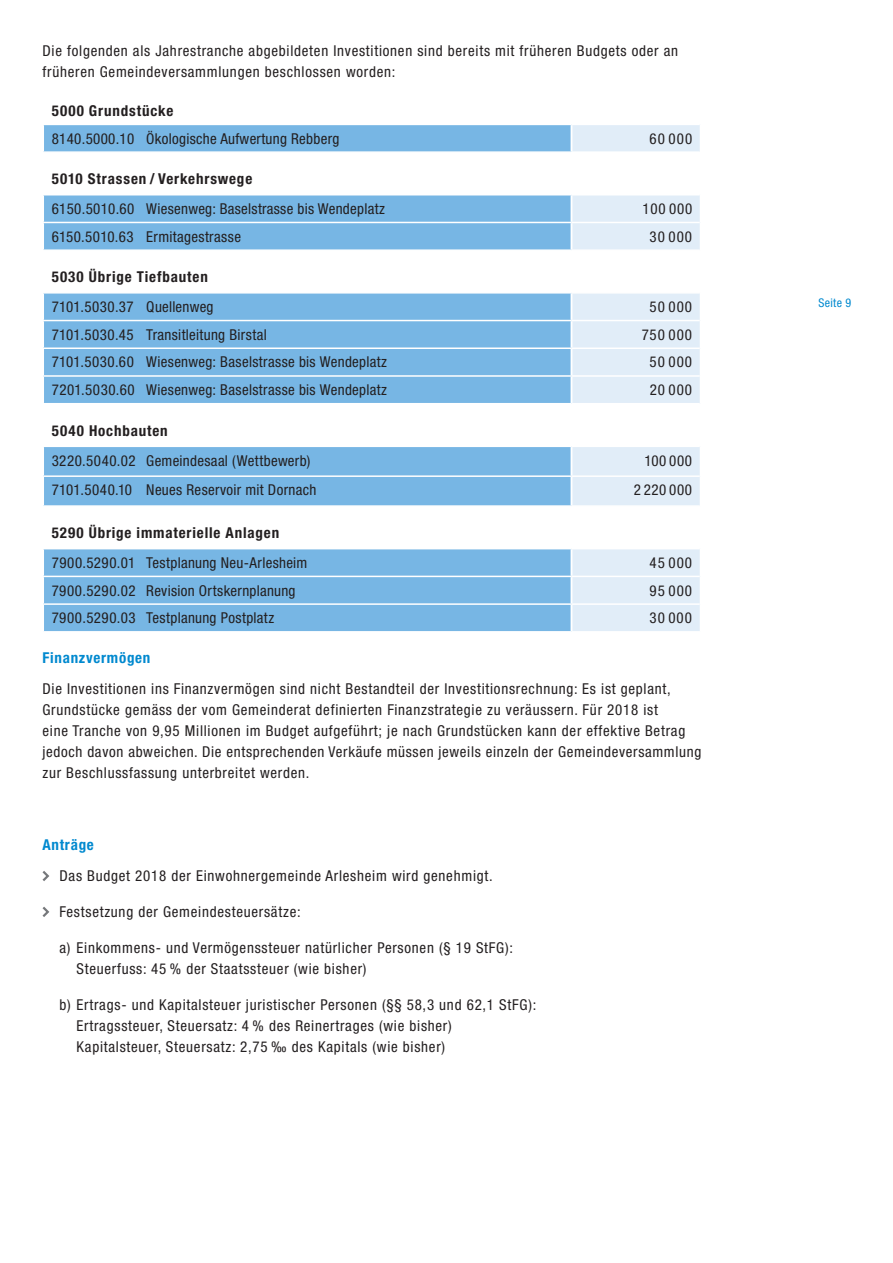
<style>
.page{position:relative;width:893px;height:1263px;background:#fff}
.page>*{position:absolute;margin:0;border:0;box-sizing:border-box;transform-origin:0 0}
.t1{font:condensed 15px/21px "Helvetica Neue LT Std";letter-spacing:.05em;color:#231f20}
.t2{font:condensed 15px "Helvetica Neue LT Std";letter-spacing:.02em;color:#231f20}
.t3{font:condensed 15px "Helvetica Neue LT Std";letter-spacing:.025em;color:#231f20}
.t4{font:700 condensed 15px "Helvetica Neue LT Std";letter-spacing:.055em;color:#231f20}
.t5{font:700 condensed 15px "Helvetica Neue LT Std";letter-spacing:.05em;color:#0089cf}
.t6{font:condensed 12px "Helvetica Neue LT Std";letter-spacing:.03em;color:#0089cf}
</style>
<div class="page">
<svg style="left:44px;top:125px;width:527px;height:506px;fill:#77b6e4"></svg>
<svg style="left:572px;top:125px;width:128px;height:506px;fill:#e1edf8"></svg>
<div style="left:571px;top:152px;width:130px;height:13px;background:#fff"></div>
<hr style="left:43px;top:151px;width:528px;height:2px;background:#fff">
<hr style="left:571px;top:151px;width:129px;height:2px;background:#fff">
<hr style="left:43px;top:164px;width:528px;height:2px;background:#fff">
<hr style="left:571px;top:164px;width:129px;height:2px;background:#fff">
<hr style="left:43px;top:194px;width:528px;height:1px;background:#fff">
<hr style="left:571px;top:194px;width:129px;height:1px;background:#fff">
<hr style="left:43px;top:222px;width:528px;height:1px;background:#fff">
<hr style="left:571px;top:222px;width:129px;height:1px;background:#fff">
<hr style="left:43px;top:249px;width:528px;height:2px;background:#fff">
<hr style="left:571px;top:249px;width:129px;height:2px;background:#fff">
<hr style="left:43px;top:262px;width:528px;height:2px;background:#fff">
<hr style="left:571px;top:262px;width:129px;height:2px;background:#fff">
<hr style="left:43px;top:292px;width:528px;height:2px;background:#fff">
<hr style="left:571px;top:292px;width:129px;height:2px;background:#fff">
<hr style="left:43px;top:320px;width:528px;height:1px;background:#fff">
<hr style="left:571px;top:320px;width:129px;height:1px;background:#fff">
<hr style="left:43px;top:347px;width:528px;height:2px;background:#fff">
<hr style="left:571px;top:347px;width:129px;height:2px;background:#fff">
<hr style="left:43px;top:375px;width:528px;height:2px;background:#fff">
<hr style="left:571px;top:375px;width:129px;height:2px;background:#fff">
<hr style="left:43px;top:403px;width:528px;height:1px;background:#fff">
<hr style="left:571px;top:403px;width:129px;height:1px;background:#fff">
<hr style="left:43px;top:416px;width:528px;height:1px;background:#fff">
<hr style="left:571px;top:416px;width:129px;height:1px;background:#fff">
<hr style="left:43px;top:446px;width:528px;height:1px;background:#fff">
<hr style="left:571px;top:446px;width:129px;height:1px;background:#fff">
<hr style="left:43px;top:475px;width:528px;height:2px;background:#fff">
<hr style="left:571px;top:475px;width:129px;height:2px;background:#fff">
<hr style="left:43px;top:505px;width:528px;height:2px;background:#fff">
<hr style="left:571px;top:505px;width:129px;height:2px;background:#fff">
<hr style="left:43px;top:518px;width:528px;height:1px;background:#fff">
<hr style="left:571px;top:518px;width:129px;height:1px;background:#fff">
<hr style="left:43px;top:548px;width:528px;height:1px;background:#fff">
<hr style="left:571px;top:548px;width:129px;height:1px;background:#fff">
<hr style="left:43px;top:576px;width:528px;height:1px;background:#fff">
<hr style="left:571px;top:576px;width:129px;height:1px;background:#fff">
<hr style="left:43px;top:603px;width:528px;height:2px;background:#fff">
<svg style="left:43px;top:125px;width:1px;height:480px"></svg>
<hr style="left:571px;top:603px;width:129px;height:2px;background:#fff">
<svg style="left:42px;top:871px;width:8px;height:10px"></svg>
<svg style="left:42px;top:906px;width:8px;height:11px"></svg>
<p class="t1" style="left:43px;top:40px;width:637px">Die folgenden als Jahrestranche abgebildeten Investitionen sind bereits mit früheren Budgets oder an früheren Gemeindeversammlungen beschlossen worden:</p>
<p class="t4" style="left:52px;top:101px;width:123px">5000 Grundstücke</p>
<p class="t2" style="left:52px;top:130px;width:289px">8140.5000.10 Ökologische Aufwertung Rebberg</p>
<p class="t1" style="left:650px;top:128px;width:44px">60 000</p>
<p class="t4" style="left:52px;top:170px;width:202px">5010 Strassen / Verkehrswege</p>
<p class="t2" style="left:52px;top:200px;width:335px">6150.5010.60 Wiesenweg: Baselstrasse bis Wendeplatz</p>
<p class="t1" style="left:643px;top:198px;width:51px">100 000</p>
<p class="t3" style="left:52px;top:228px;width:191px">6150.5010.63 Ermitagestrasse</p>
<p class="t1" style="left:650px;top:226px;width:44px">30 000</p>
<p class="t4" style="left:52px;top:268px;width:158px">5030 Übrige Tiefbauten</p>
<p class="t2" style="left:52px;top:298px;width:163px">7101.5030.37 Quellenweg</p>
<p class="t1" style="left:650px;top:296px;width:44px">50 000</p>
<p class="t3" style="left:52px;top:326px;width:217px">7101.5030.45 Transitleitung Birstal</p>
<p class="t1" style="left:642px;top:324px;width:52px">750 000</p>
<p class="t2" style="left:52px;top:353px;width:337px">7101.5030.60 Wiesenweg: Baselstrasse bis Wendeplatz</p>
<p class="t1" style="left:650px;top:352px;width:44px">50 000</p>
<p class="t3" style="left:52px;top:381px;width:337px">7201.5030.60 Wiesenweg: Baselstrasse bis Wendeplatz</p>
<p class="t1" style="left:650px;top:379px;width:44px">20 000</p>
<p class="t4" style="left:52px;top:421px;width:117px">5040 Hochbauten</p>
<p class="t3" style="left:52px;top:452px;width:260px">3220.5040.02 Gemeindesaal (Wettbewerb)</p>
<p class="t1" style="left:644px;top:450px;width:49px">100 000</p>
<p class="t2" style="left:52px;top:481px;width:266px">7101.5040.10 Neues Reservoir mit Dornach</p>
<p class="t1" style="left:634px;top:479px;width:60px">2 220 000</p>
<p class="t4" style="left:52px;top:524px;width:229px">5290 Übrige immaterielle Anlagen</p>
<p class="t2" style="left:52px;top:554px;width:257px">7900.5290.01 Testplanung Neu-Arlesheim</p>
<p class="t1" style="left:649px;top:552px;width:44px">45 000</p>
<p class="t2" style="left:52px;top:582px;width:245px">7900.5290.02 Revision Ortskernplanung</p>
<p class="t1" style="left:650px;top:580px;width:44px">95 000</p>
<p class="t3" style="left:52px;top:609px;width:224px">7900.5290.03 Testplanung Postplatz</p>
<p class="t1" style="left:650px;top:607px;width:44px">30 000</p>
<p class="t5" style="left:42px;top:648px;width:110px">Finanzvermögen</p>
<p class="t1" style="left:42px;top:678px;width:660px">Die Investitionen ins Finanzvermögen sind nicht Bestandteil der Investitionsrechnung: Es ist geplant, Grundstücke gemäss der vom Gemeinderat definierten Finanzstrategie zu veräussern. Für 2018 ist<br>eine Tranche von 9,95 Millionen im Budget aufgeführt; je nach Grundstücken kann der effektive Betrag jedoch davon abweichen. Die entsprechenden Verkäufe müssen jeweils einzeln der Gemeindeversammlung zur Beschlussfassung unterbreitet werden.</p>
<p class="t5" style="left:42px;top:835px;width:53px">Anträge</p>
<p class="t1" style="left:60px;top:865px;width:435px">Das Budget 2018 der Einwohnergemeinde Arlesheim wird genehmigt.</p>
<p class="t1" style="left:60px;top:901px;width:243px">Festsetzung der Gemeindesteuersätze:</p>
<p class="t1" style="left:77px;top:937px;width:438px;text-indent:-17px">a) Einkommens- und Vermögenssteuer natürlicher Personen (§ 19 StFG):<br>Steuerfuss: 45 % der Staatssteuer (wie bisher)</p>
<p class="t1" style="left:77px;top:994px;width:461px;text-indent:-17px">b) Ertrags- und Kapitalsteuer juristischer Personen (§§ 58,3 und 62,1 StFG):<br>Ertragssteuer, Steuersatz: 4 % des Reinertrages (wie bisher)<br>Kapitalsteuer, Steuersatz: 2,75 ‰ des Kapitals (wie bisher)</p>
<p class="t6" style="left:818px;top:296px;width:34px">Seite 9</p>
</div>
